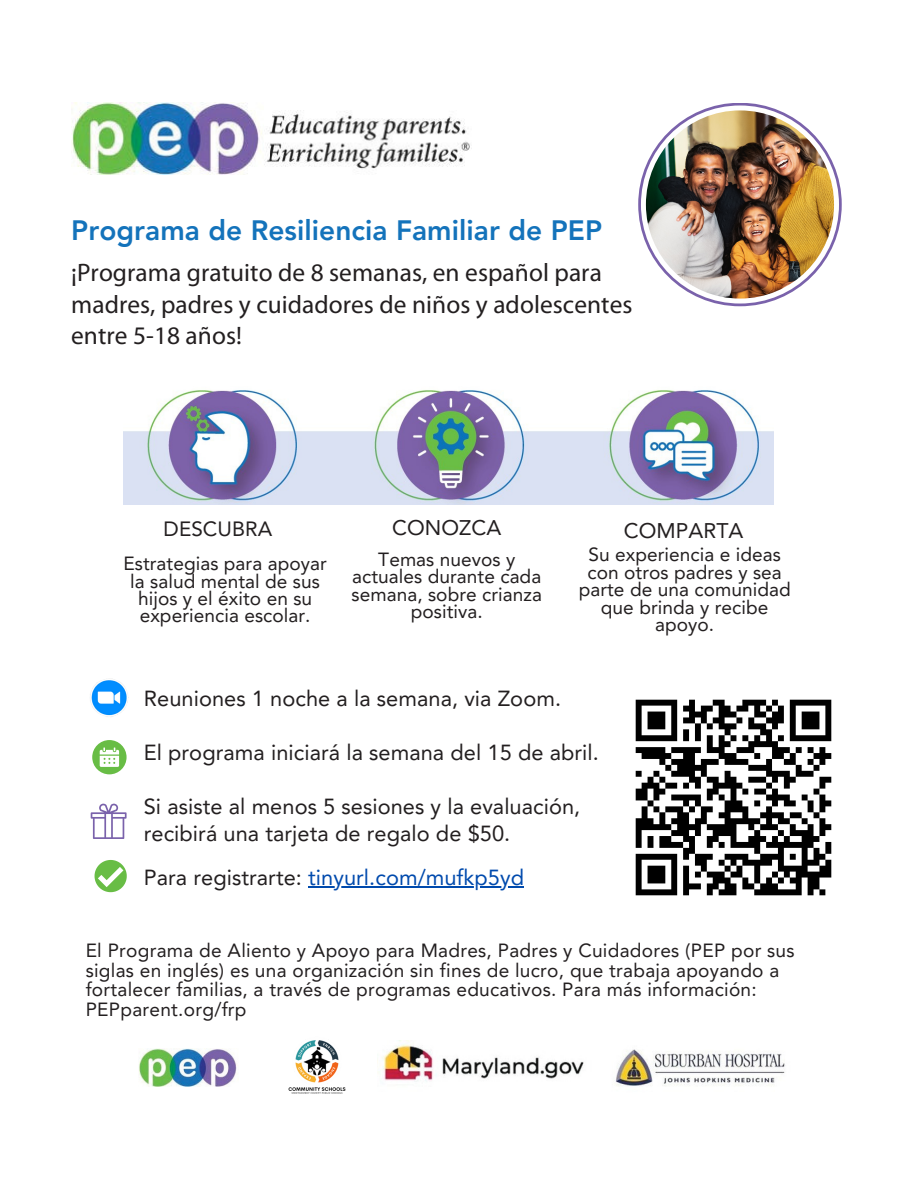
<style>
.page{position:relative;width:918px;height:1188px;background:#fff}
.page>*{position:absolute;margin:0;border:0;box-sizing:border-box;transform-origin:0 0}
.t1{font:800 28.05px "Avenir LT Pro";letter-spacing:.005em;color:#1473bb}
.t2{font:25.35px/31.7px "Myriad Pro";letter-spacing:.005em;color:#231f20}
.t3{font:21.75px/27px "Avenir LT Pro";letter-spacing:.005em;color:#231f20}
.t4{font:21.75px "Avenir LT Pro";letter-spacing:.005em;color:#004aad}
.t5{font:21.15px "Avenir LT Pro";letter-spacing:.005em;color:#231f20}
.t6{font:20.7px "Avenir LT Pro";letter-spacing:.005em;color:#231f20}
.t7{font:19.05px/17.4px "Avenir LT Pro";letter-spacing:.01em;color:#231f20;text-align:center}
.s1{color:#231f20}
</style>
<div class="page">
<img style="left:71px;top:103px;width:401px;height:72px">
<img style="left:139px;top:1048px;width:99px;height:39px">
<img style="left:382px;top:1040px;width:403px;height:46px">
<img style="left:123px;top:390px;width:650px;height:114px">
<img style="left:635px;top:699px;width:197px;height:197px">
<img style="left:90px;top:679px;width:39px;height:38px">
<svg style="left:92px;top:740px;width:35px;height:34px"></svg>
<svg style="left:95px;top:860px;width:32px;height:32px"></svg>
<img style="left:288px;top:1040px;width:58px;height:54px">
<hr style="left:308px;top:886px;width:216px;height:1px;background:#004aad">
<svg style="left:91px;top:804px;width:36px;height:35px"></svg>
<svg style="left:638px;top:103px;width:204px;height:203px;background:#836db0"></svg>
<svg style="left:641px;top:105px;width:198px;height:199px"></svg>
<img style="left:646px;top:110px;width:188px;height:189px;border-radius:50%">
<p class="t1" style="left:71px;top:218px;width:533px">Programa de Resiliencia Familiar de PEP</p>
<h3 class="t2" style="left:71px;top:259px;width:563px">¡Programa gratuito de 8 semanas, en español para madres, padres y cuidadores de niños y adolescentes entre 5-18 años!</h3>
<h4 class="t6" style="left:164px;top:521px;width:110px">DESCUBRA</h4>
<h4 class="t5" style="left:392px;top:519px;width:111px">CONOZCA</h4>
<h4 class="t5" style="left:624px;top:522px;width:121px">COMPARTA</h4>
<p class="t7" style="left:124px;top:557px;width:205px">Estrategias para apoyar la salud mental de sus hijos y el éxito en su experiencia escolar.</p>
<p class="t7" style="left:352px;top:552px;width:192px">Temas nuevos y actuales durante cada semana, sobre crianza positiva.</p>
<p class="t7" style="left:579px;top:548px;width:213px">Su experiencia e ideas con otros padres y sea parte de una comunidad que brinda y recibe apoyo.</p>
<h3 class="t3" style="left:144px;top:687px;width:419px">Reuniones 1 noche a la semana, via Zoom.</h3>
<p class="t3" style="left:144px;top:741px;width:457px">El programa iniciará la semana del 15 de abril.</p>
<p class="t3" style="left:144px;top:795px;width:438px">Si asiste al menos 5 sesiones y la evaluación, recibirá una tarjeta de regalo de $50.</p>
<p class="t4" style="left:144px;top:869px;width:382px"><span class="s1">Para registrarte:</span> tinyurl.com/mufkp5yd</p>
<p class="t7" style="left:86px;top:943px;width:710px;line-height:19.5px;text-align:left">El Programa de Aliento y Apoyo para Madres, Padres y Cuidadores (PEP por sus siglas en inglés) es una organización sin fines de lucro, que trabaja apoyando a fortalecer familias, a través de programas educativos. Para más información:<br>PEPparent.org/frp</p>
</div>
